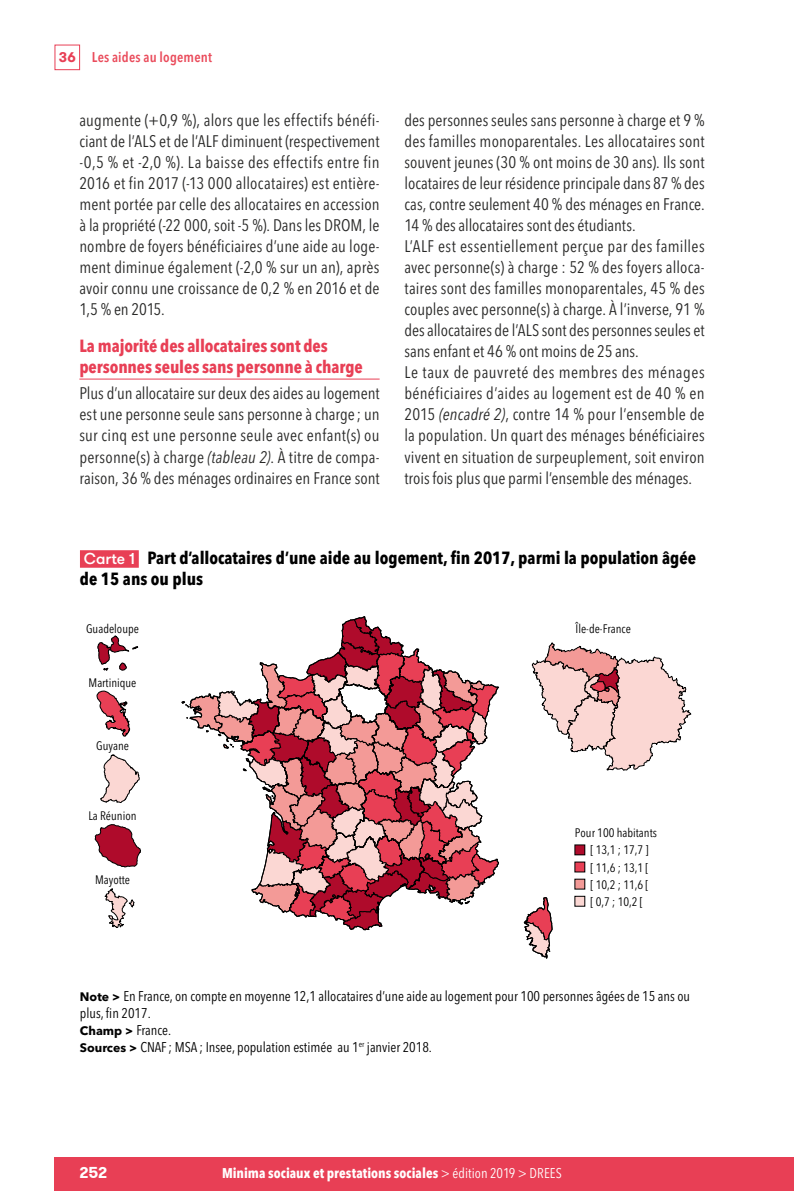
<style>
.page{position:relative;width:794px;height:1191px;background:#fff}
.page>*{position:absolute;margin:0;border:0;box-sizing:border-box;transform-origin:0 0}
.HT_titre{font:700 condensed 17.5px/21px "Avenir Next LT Pro";color:#000}
.Titre_2__Inter{font:700 condensed 17.5px/21px "Avenir Next LT Pro";letter-spacing:-.005em;color:#e83f55}
.Texte{font:condensed 16.62px/21px "Avenir Next LT Pro";color:#282827;text-align:justify}
.t1{font:700 15.75px "GT Walsheim";color:#fff}
.HT_notes_champ_lectu{font:condensed 14px/16.8px "Avenir Next LT Pro";color:#000}
.t2{font:700 condensed 14px "Avenir Next LT Pro";letter-spacing:.005em;color:#fff}
.t3{font:600 condensed 14px "Avenir Next LT Pro";letter-spacing:.015em;color:#ea4c5c}
.t4{font:condensed 12.25px/17.3px "Avenir Next LT Pro";color:#000;text-align:center}
.s1{font-family:"GT Walsheim Pro Trial";font-weight:700;font-stretch:normal;color:#e83f55}
.s2{font-style:italic}
.s3{font-family:"GT Walsheim";font-weight:500;font-stretch:normal;font-size:15.75px;color:#fff}
.s4{font-weight:700;font-stretch:normal;font-size:12.25px}
.s5{font-weight:400}
</style>
<div class="page">
<div style="left:55px;top:45px;width:25px;height:25px;border:1px solid #e83f55"></div>
<div style="left:55px;top:1157px;width:739px;height:34px;background:#e83f55"></div>
<hr style="left:79px;top:379px;width:300px;height:1px;background:#e83f55">
<div style="left:80px;top:550px;width:59px;height:18px;background:#e83f55"></div>
<div style="left:575px;top:845px;width:10px;height:10px;background:#af0b2b"></div>
<div style="left:575px;top:845px;width:10px;height:10px;border:1px solid #000"></div>
<div style="left:575px;top:862px;width:10px;height:10px;background:#e83f55"></div>
<div style="left:575px;top:879px;width:10px;height:10px;background:#f39a97"></div>
<div style="left:575px;top:896px;width:10px;height:10px;background:#fbd7d3"></div>
<div style="left:575px;top:896px;width:10px;height:10px;border:1px solid #000"></div>
<svg style="left:532px;top:642px;width:159px;height:128px"></svg>
<svg style="left:97px;top:635px;width:41px;height:36px"></svg>
<svg style="left:97px;top:691px;width:33px;height:45px"></svg>
<svg style="left:100px;top:754px;width:39px;height:48px"></svg>
<svg style="left:95px;top:824px;width:46px;height:43px"></svg>
<svg style="left:104px;top:888px;width:30px;height:39px"></svg>
<svg style="left:181px;top:616px;width:318px;height:314px"></svg>
<svg style="left:523px;top:897px;width:30px;height:62px"></svg>
<p class="t3" style="left:59px;top:49px;width:155px"><span class="s1">36</span> Les aides au logement</p>
<p class="Texte" style="left:79px;top:110px;width:302px">augmente (+0,9 %), alors que les effectifs bénéfi&shy;ciant de l’ALS et de l’ALF diminuent (respectivement -0,5 % et -2,0 %). La baisse des effectifs entre fin 2016 et fin 2017 (-13 000 allocataires) est entière&shy;ment portée par celle des allocataires en accession à la propriété (-22 000, soit -5 %). Dans les DROM, le nombre de foyers bénéficiaires d’une aide au loge&shy;ment diminue également (-2,0 % sur un an), après avoir connu une croissance de 0,2 % en 2016 et de 1,5 % en 2015.</p>
<p class="Titre_2__Inter" style="left:79px;top:335px;width:285px">La majorité des allocataires sont des personnes seules sans personne à charge</p>
<p class="Texte" style="left:79px;top:383px;width:302px">Plus d’un allocataire sur deux des aides au logement est une personne seule sans personne à charge ; un sur cinq est une personne seule avec enfant(s) ou personne(s) à charge <span class="s2">(tableau 2)</span>. À titre de compa&shy;raison, 36 % des ménages ordinaires en France sont</p>
<p class="Texte" style="left:404px;top:110px;width:302px;text-align:left">des personnes seules sans personne à charge et 9 % des familles monoparentales. Les allocataires sont souvent jeunes (30 % ont moins de 30 ans). Ils sont locataires de leur résidence principale dans 87 % des cas, contre seulement 40 % des ménages en France.<br>14 % des allocataires sont des étudiants.</p>
<p class="Texte" style="left:404px;top:236px;width:302px">L’ALF est essentiellement perçue par des familles avec personne(s) à charge : 52 % des foyers alloca&shy;taires sont des familles monoparentales, 45 % des couples avec personne(s) à charge. À l’inverse, 91 % des allocataires de l’ALS sont des personnes seules et sans enfant et 46 % ont moins de 25 ans.</p>
<p class="Texte" style="left:404px;top:362px;width:302px">Le taux de pauvreté des membres des ménages bénéficiaires d’aides au logement est de 40 % en 2015 <span class="s2">(encadré 2)</span>, contre 14 % pour l’ensemble de la population. Un quart des ménages bénéficiaires vivent en situation de surpeuplement, soit environ trois fois plus que parmi l’ensemble des ménages.</p>
<p class="HT_titre" style="left:80px;top:547px;width:617px"><span class="s3">Carte 1</span> Part d’allocataires d’une aide au logement, fin 2017, parmi la population âgée de 15 ans ou plus</p>
<p class="t4" style="left:86px;top:619px;width:54px">Guadeloupe</p>
<p class="t4" style="left:575px;top:619px;width:57px">Île-de-France</p>
<p class="t4" style="left:89px;top:674px;width:49px">Martinique</p>
<p class="t4" style="left:96px;top:737px;width:34px">Guyane</p>
<p class="t4" style="left:89px;top:807px;width:49px">La Réunion</p>
<p class="t4" style="left:95px;top:870px;width:36px">Mayotte</p>
<p class="t4" style="left:575px;top:823px;width:84px">Pour 100 habitants [ 13,1 ; 17,7 ]<br>[ 11,6 ; 13,1 [<br>[ 10,2 ; 11,6 [<br>[ 0,7 ; 10,2 [</p>
<p class="HT_notes_champ_lectu" style="left:80px;top:988px;width:611px"><span class="s4">Note &gt;</span> En France, on compte en moyenne 12,1 allocataires d’une aide au logement pour 100 personnes âgées de 15 ans ou plus, fin 2017.</p>
<p class="HT_notes_champ_lectu" style="left:80px;top:1021px;width:91px"><span class="s4">Champ &gt;</span> France.</p>
<p class="HT_notes_champ_lectu" style="left:80px;top:1038px;width:352px"><span class="s4">Sources &gt;</span> CNAF; MSA ; Insee, population estimée au 1<sup>er</sup> janvier 2018.</p>
<p class="t1" style="left:79px;top:1162px;width:29px">252</p>
<p class="t2" style="left:222px;top:1165px;width:341px">Minima sociaux et prestations sociales <span class="s5">&gt; édition 2019 &gt; DREES</span></p>
</div>
